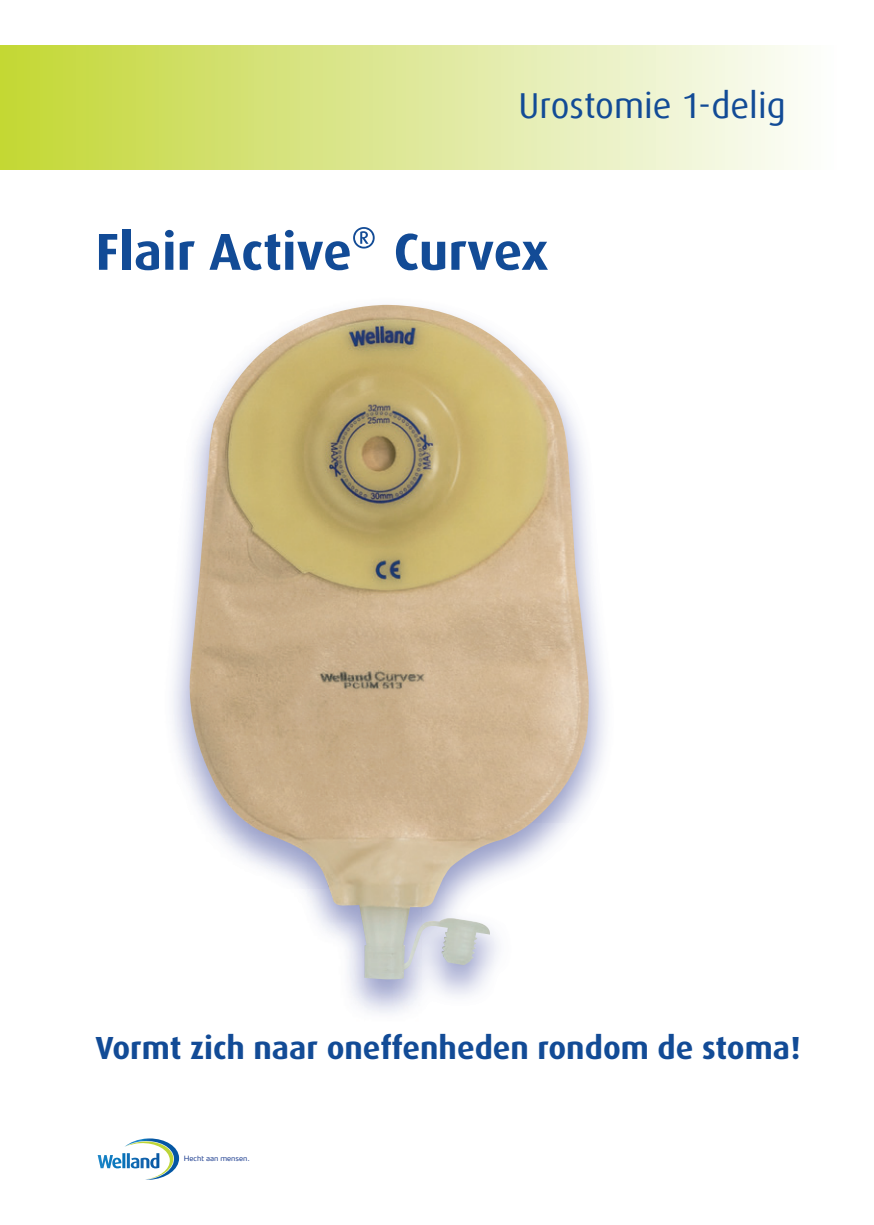
<style>
.page{position:relative;width:874px;height:1225px;background:#fff}
.page>*{position:absolute;margin:0;border:0;box-sizing:border-box;transform-origin:0 0}
.t1{font:700 52px "Dax";color:#124b96}
.t2{font:36px "Dax";color:#124b96}
.t3{font:700 32px "Dax";color:#124b96}
.t4{font:7.2px "Max Pro";color:#224292}
</style>
<div class="page">
<div style="left:0;top:45px;width:839px;height:125px;background:linear-gradient(to right,#c3d637,#fcfdff)"></div>
<img style="left:184px;top:305px;width:406px;height:676px">
<svg style="left:353px;top:227px;width:21px;height:21px"></svg>
<svg style="left:98px;top:1138px;width:81px;height:41px"></svg>
<p class="t2" style="left:518px;top:86px;width:268px">Urostomie 1-delig</p>
<h1 class="t1" style="left:95px;top:222px;width:454px">Flair Active Curvex</h1>
<p class="t3" style="left:95px;top:1029px;width:706px">Vormt zich naar oneffenheden rondom de stoma!</p>
<p class="t4" style="left:184px;top:1154px;width:68px">Hecht aan mensen.</p>
</div>
